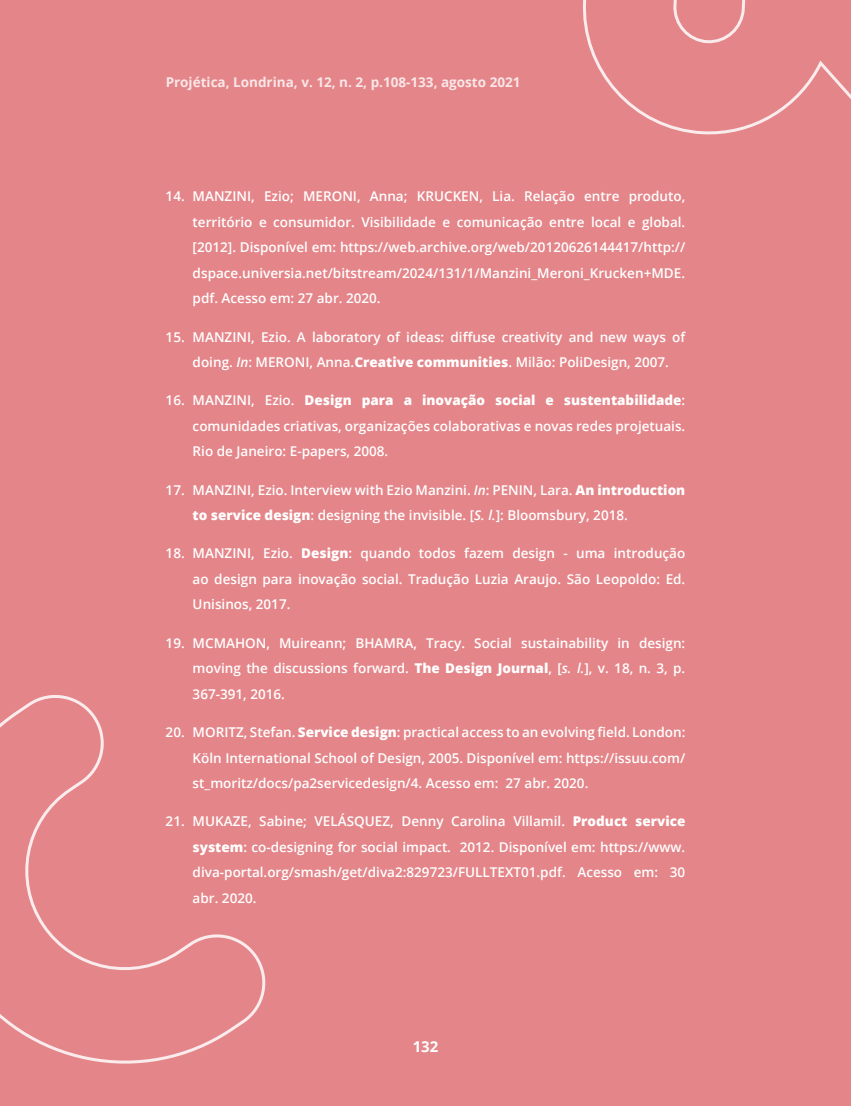
<style>
.page{position:relative;width:851px;height:1106px;background:#fff}
.page>*{position:absolute;margin:0;border:0;box-sizing:border-box;transform-origin:0 0}
.t1{font:700 15px "Open Sans";color:#fff}
.t2{font:600 13.5px/25.5px "Open Sans";color:#fff;text-align:justify}
.t3{font:700 13.5px "Open Sans";color:#fff}
.s1{font-style:italic}
.s2{font-weight:800}
</style>
<div class="page">
<div style="left:0;top:0;width:850px;height:1106px;background:#e48589"></div>
<svg style="left:0;top:695px;width:266px;height:369px"></svg>
<svg style="left:583px;top:0;width:267px;height:135px"></svg>
<p class="t3" style="left:166px;top:72px;width:356px">Projética, Londrina, v. 12, n. 2, p.108-133, agosto 2021</p>
<p class="t2" style="left:193px;top:183px;width:494px;text-indent:-27px">14. MANZINI, Ezio; MERONI, Anna; KRUCKEN, Lia. Relação entre produto, território e consumidor. Visibilidade e comunicação entre local e global. [2012]. Disponível em: https://web.archive.org/web/20120626144417/http:// dspace.universia.net/bitstream/2024/131/1/Manzini_Meroni_Krucken+MDE. pdf. Acesso em: 27 abr. 2020.</p>
<p class="t2" style="left:193px;top:323px;width:494px;text-indent:-27px">15. MANZINI, Ezio. A laboratory of ideas: diffuse creativity and new ways of doing. <span class="s1">In</span>: MERONI, Anna.<span class="s2">Creative communities</span>. Milão: PoliDesign, 2007.</p>
<p class="t2" style="left:193px;top:387px;width:494px;text-indent:-27px">16. MANZINI, Ezio. <span class="s2">Design para a inovação social e sustentabilidade</span>: comunidades criativas, organizações colaborativas e novas redes projetuais.<br>Rio de Janeiro: E-papers, 2008.</p>
<p class="t2" style="left:193px;top:476px;width:494px;text-indent:-27px">17. MANZINI, Ezio. Interview with Ezio Manzini. <span class="s1">In</span>: PENIN, Lara. <span class="s2">An introduction to service design</span>: designing the invisible. [<span class="s1">S. l.</span>]: Bloomsbury, 2018.</p>
<p class="t2" style="left:193px;top:540px;width:494px;text-indent:-27px">18. MANZINI, Ezio. <span class="s2">Design</span>: quando todos fazem design - uma introdução ao design para inovação social. Tradução Luzia Araujo. São Leopoldo: Ed.<br>Unisinos, 2017.</p>
<p class="t2" style="left:193px;top:629px;width:494px;text-indent:-27px">19. MCMAHON, Muireann; BHAMRA, Tracy. Social sustainability in design: moving the discussions forward. <span class="s2">The Design Journal</span>, [<span class="s1">s. l.</span>], v. 18, n. 3, p.<br>367-391, 2016.</p>
<p class="t2" style="left:193px;top:719px;width:494px;text-indent:-27px">20. MORITZ, Stefan. <span class="s2">Service design</span>: practical access to an evolving field. London:<br>Köln International School of Design, 2005. Disponível em: https://issuu.com/ st_moritz/docs/pa2servicedesign/4. Acesso em: 27 abr. 2020.</p>
<p class="t2" style="left:193px;top:808px;width:494px;text-indent:-27px">21. MUKAZE, Sabine; VELÁSQUEZ, Denny Carolina Villamil. <span class="s2">Product service system</span>: co-designing for social impact. 2012. Disponível em: https://www. diva-portal.org/smash/get/diva2:829723/FULLTEXT01.pdf. Acesso em: 30 abr. 2020.</p>
<p class="t1" style="left:412px;top:1035px;width:27px">132</p>
</div>
